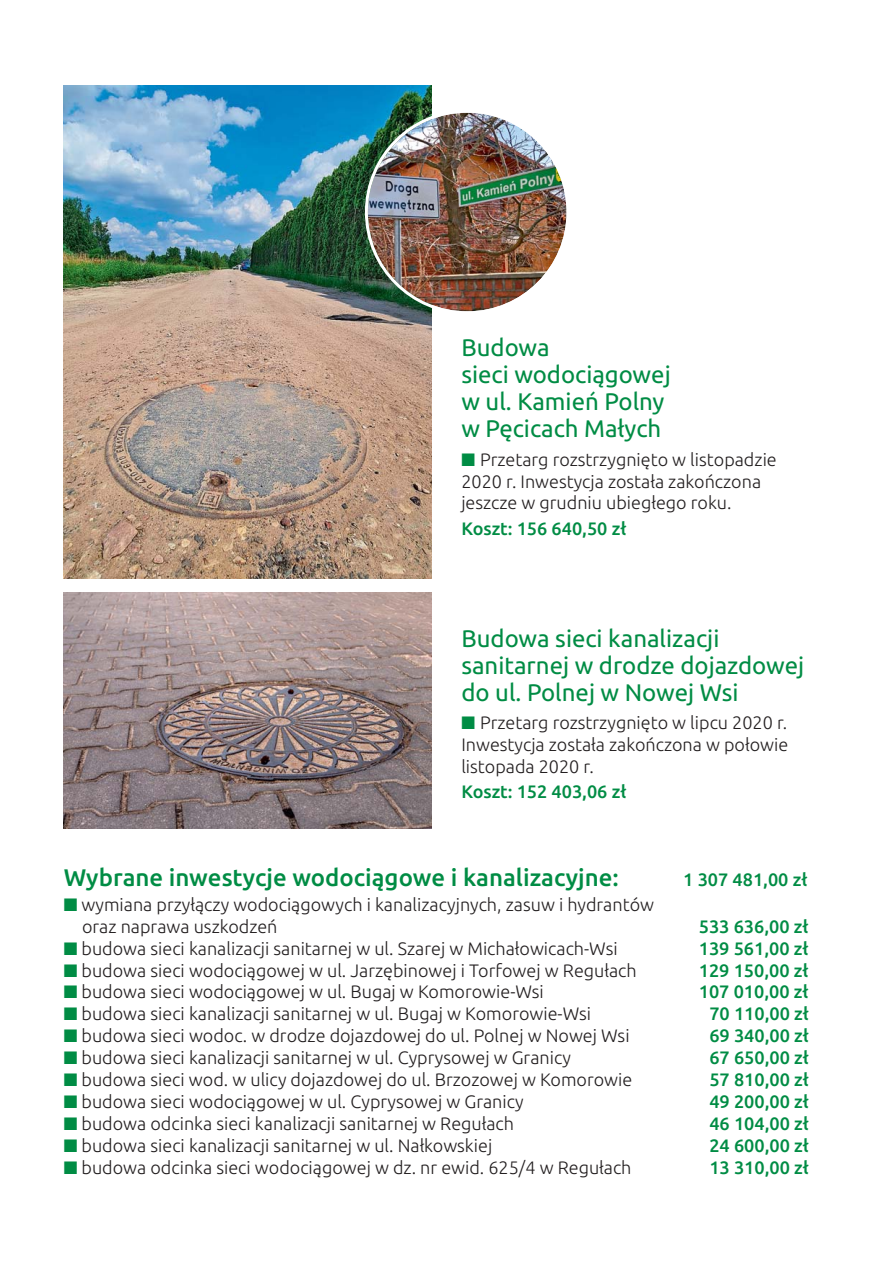
<style>
.page{position:relative;width:893px;height:1263px;background:#fff}
.page>*{position:absolute;margin:0;border:0;box-sizing:border-box;transform-origin:0 0}
.t1{font:24px/27px "Ubuntu";color:#008c44}
.t2{font:500 24px "Ubuntu";color:#008c44}
.t3{font:300 18px/21.8px "Ubuntu";color:#231f20}
.t4{font:500 18px "Ubuntu";color:#008c44}
.s1{color:#008c44}
</style>
<div class="page">
<img style="left:64px;top:592px;width:368px;height:236px">
<img style="left:64px;top:85px;width:368px;height:493px">
<img style="left:365px;top:110px;width:202px;height:204px">
<h1 class="t1" style="left:461px;top:336px;width:211px">Budowa<br>sieci wodociągowej w ul. Kamień Polny w Pęcicach Małych</h1>
<p class="t3" style="left:461px;top:449px;width:317px"><span class="s1">■</span> Przetarg rozstrzygnięto w listopadzie<br>2020 r. Inwestycja została zakończona jeszcze w grudniu ubiegłego roku.</p>
<p class="t4" style="left:461px;top:521px;width:166px">Koszt: 156 640,50 zł</p>
<h1 class="t1" style="left:461px;top:626px;width:344px">Budowa sieci kanalizacji sanitarnej w drodze dojazdowej do ul. Polnej w Nowej Wsi</h1>
<p class="t3" style="left:461px;top:713px;width:328px;text-align:justify"><span class="s1">■</span> Przetarg rozstrzygnięto w lipcu 2020 r.<br>Inwestycja została zakończona w połowie listopada 2020 r.</p>
<p class="t4" style="left:461px;top:784px;width:166px">Koszt: 152 403,06 zł</p>
<h1 class="t2" style="left:64px;top:868px;width:557px">Wybrane inwestycje wodociągowe i kanalizacyjne:</h1>
<p class="t4" style="left:683px;top:872px;width:125px">1 307 481,00 zł</p>
<p class="t3" style="left:82px;top:895px;width:574px;text-indent:-18px"><span class="s1">■</span> wymiana przyłączy wodociągowych i kanalizacyjnych, zasuw i hydrantów oraz naprawa uszkodzeń</p>
<p class="t4" style="left:699px;top:919px;width:111px">533 636,00 zł</p>
<p class="t3" style="left:64px;top:938px;width:555px"><span class="s1">■</span> budowa sieci kanalizacji sanitarnej w ul. Szarej w Michałowicach-Wsi</p>
<p class="t4" style="left:699px;top:941px;width:111px">139 561,00 zł</p>
<p class="t3" style="left:64px;top:960px;width:574px"><span class="s1">■</span> budowa sieci wodociągowej w ul. Jarzębinowej i Torfowej w Regułach</p>
<p class="t4" style="left:699px;top:962px;width:111px">129 150,00 zł</p>
<p class="t3" style="left:64px;top:982px;width:482px"><span class="s1">■</span> budowa sieci wodociągowej w ul. Bugaj w Komorowie-Wsi</p>
<p class="t4" style="left:699px;top:984px;width:111px">107 010,00 zł</p>
<p class="t3" style="left:64px;top:1004px;width:529px"><span class="s1">■</span> budowa sieci kanalizacji sanitarnej w ul. Bugaj w Komorowie-Wsi</p>
<p class="t4" style="left:709px;top:1006px;width:101px">70 110,00 zł</p>
<p class="t3" style="left:64px;top:1026px;width:567px"><span class="s1">■</span> budowa sieci wodoc. w drodze dojazdowej do ul. Polnej w Nowej Wsi</p>
<p class="t4" style="left:709px;top:1028px;width:101px">69 340,00 zł</p>
<p class="t3" style="left:64px;top:1048px;width:509px"><span class="s1">■</span> budowa sieci kanalizacji sanitarnej w ul. Cyprysowej w Granicy</p>
<p class="t4" style="left:709px;top:1050px;width:101px">67 650,00 zł</p>
<p class="t3" style="left:64px;top:1070px;width:570px"><span class="s1">■</span> budowa sieci wod. w ulicy dojazdowej do ul. Brzozowej w Komorowie</p>
<p class="t4" style="left:709px;top:1072px;width:101px">57 810,00 zł</p>
<p class="t3" style="left:64px;top:1092px;width:462px"><span class="s1">■</span> budowa sieci wodociągowej w ul. Cyprysowej w Granicy</p>
<p class="t4" style="left:709px;top:1094px;width:101px">49 200,00 zł</p>
<p class="t3" style="left:64px;top:1114px;width:452px"><span class="s1">■</span> budowa odcinka sieci kanalizacji sanitarnej w Regułach</p>
<p class="t4" style="left:709px;top:1116px;width:101px">46 104,00 zł</p>
<p class="t3" style="left:64px;top:1135px;width:430px"><span class="s1">■</span> budowa sieci kanalizacji sanitarnej w ul. Nałkowskiej</p>
<p class="t4" style="left:709px;top:1138px;width:101px">24 600,00 zł</p>
<p class="t3" style="left:64px;top:1157px;width:569px"><span class="s1">■</span> budowa odcinka sieci wodociągowej w dz. nr ewid. 625/4 w Regułach</p>
<p class="t4" style="left:709px;top:1160px;width:101px">13 310,00 zł</p>
</div>
